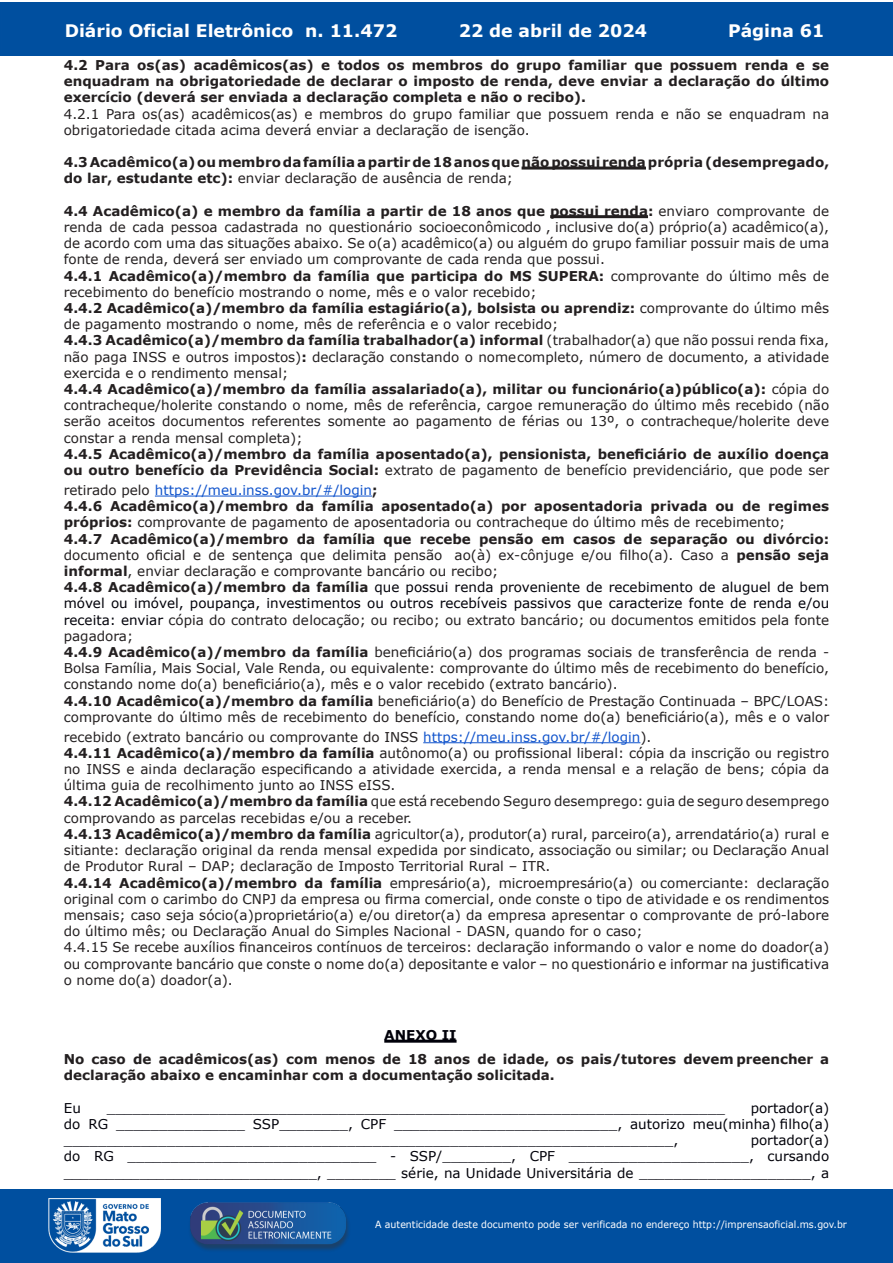
<style>
.page{position:relative;width:893px;height:1263px;background:#fff}
.page>*{position:absolute;margin:0;border:0;box-sizing:border-box;transform-origin:0 0}
.t1{font:700 17.25px "Verdana";color:#fff}
.t2{font:13.5px/16.2px "Verdana";color:#231f20}
.t3{font:700 13.5px/16.2px "Verdana";color:#231f20}
.t4{font:13.5px/16.2px "Verdana";color:#000009;text-align:justify}
.t5{font:700 13.5px "Verdana";color:#000009}
.t6{font:9.9px "Verdana";color:#fff;scale:.95 1}
.s1{font-weight:400}
.s2{font-weight:700}
.s3{color:#1154cc}
.s4{color:#000009}
</style>
<div class="page">
<div style="left:0;top:2px;width:893px;height:53px;background:#004f9f"></div>
<div style="left:1px;top:1189px;width:892px;height:74px;background:#004f9f"></div>
<img style="left:49px;top:1198px;width:111px;height:54px">
<img style="left:185px;top:1201px;width:168px;height:54px">
<hr style="left:522px;top:167px;width:124px;height:3px;background:#231f20">
<hr style="left:550px;top:215px;width:98px;height:3px;background:#231f20">
<hr style="left:155px;top:496px;width:217px;height:1px;background:#1154cc">
<hr style="left:423px;top:742px;width:217px;height:1px;background:#1154cc">
<hr style="left:384px;top:1040px;width:73px;height:3px;background:#000009">
<p class="t1" style="left:65px;top:18px;width:334px">Diário Oficial Eletrônico n. 11.472</p>
<p class="t1" style="left:459px;top:18px;width:190px">22 de abril de 2024</p>
<p class="t1" style="left:728px;top:18px;width:98px">Página 61</p>
<p class="t3" style="left:64px;top:57px;width:767px;text-align:justify">4.2 Para os(as) acadêmicos(as) e todos os membros do grupo familiar que possuem renda e se enquadram na obrigatoriedade de declarar o imposto de renda, deve enviar a declaração do último exercício (deverá ser enviada a declaração completa e não o recibo).</p>
<p class="t2" style="left:64px;top:105px;width:767px">4.2.1 Para os(as) acadêmicos(as) e membros do grupo familiar que possuem renda e não se enquadram na obrigatoriedade citada acima deverá enviar a declaração de isenção.</p>
<p class="t3" style="left:64px;top:154px;width:767px">4.3 Acadêmico(a) ou membro da família a partir de 18 anos que não possui renda própria (desempregado, do lar, estudante etc): <span class="s1">enviar declaração de ausência de renda;</span></p>
<p class="t2" style="left:64px;top:203px;width:767px"><span class="s2">4.4 Acadêmico(a) e membro da família a partir de 18 anos que possui renda:</span> enviar o comprovante de renda de cada pessoa cadastrada no questionário socioeconômico do , inclusive do(a) próprio(a) acadêmico(a), de acordo com uma das situações abaixo. Se o(a) acadêmico(a) ou alguém do grupo familiar possuir mais de uma fonte de renda, deverá ser enviado um comprovante de cada renda que possui.<br><span class="s2">4.4.1 Acadêmico(a)/membro da família que participa do MS SUPERA:</span> comprovante do último mês de recebimento do benefício mostrando o nome, mês e o valor recebido;<br><span class="s2">4.4.2 Acadêmico(a)/membro da família estagiário(a), bolsista ou aprendiz:</span> comprovante do último mês de pagamento mostrando o nome, mês de referência e o valor recebido;<br><span class="s2">4.4.3 Acadêmico(a)/membro da família trabalhador(a) informal</span> (trabalhador(a) que não possui renda fixa, não paga INSS e outros impostos)<span class="s2">:</span> declaração constando o nome completo, número de documento, a atividade exercida e o rendimento mensal;<br><span class="s2">4.4.4 Acadêmico(a)/membro da família assalariado(a), militar ou funcionário(a) público(a):</span> cópia do contracheque/holerite constando o nome, mês de referência, cargo e remuneração do último mês recebido (não serão aceitos documentos referentes somente ao pagamento de férias ou 13º, o contracheque/holerite deve constar a renda mensal completa);</p>
<p class="t3" style="left:64px;top:446px;width:767px">4.4.5 Acadêmico(a)/membro da família aposentado(a), pensionista, beneficiário de auxílio doença ou outro benefício da Previdência Social: <span class="s1">extrato de pagamento de benefício previdenciário, que pode ser</span></p>
<p class="t2" style="left:64px;top:482px;width:767px">retirado pelo <span class="s3">https://meu.inss.gov.br/#/login</span><span class="s2">;<br>4.4.6 Acadêmico(a)/membro da família aposentado(a) por aposentadoria privada ou de regimes próprios:</span> comprovante de pagamento de aposentadoria ou contracheque do último mês de recebimento;<br><span class="s2">4.4.7 Acadêmico(a)/membro da família que recebe pensão em casos de separação ou divórcio: </span>documento oficial e de sentença que delimita pensão ao(à) ex-cônjuge e/ou filho(a). Caso a <span class="s2">pensão seja informal</span>, enviar declaração e comprovante bancário ou recibo;<br><span class="s2">4.4.8 Acadêmico(a)/membro da família</span> <span class="s4">que possui renda proveniente de recebimento de aluguel de bem móvel ou imóvel, poupança, investimentos ou outros recebíveis passivos que caracterize fonte de renda e/ou receita: enviar</span> cópia do contrato de locação; ou recibo; ou extrato bancário; ou documentos emitidos pela fonte pagadora;<br><span class="s2">4.4.9 Acadêmico(a)/membro da família</span> beneficiário(a) dos programas sociais de transferência de renda - Bolsa Família, Mais Social, Vale Renda, ou equivalente: comprovante do último mês de recebimento do benefício, constando nome do(a) beneficiário(a), mês e o valor recebido (extrato bancário).<br><span class="s2">4.4.10 Acadêmico(a)/membro da família</span> beneficiário(a) do Benefício de Prestação Continuada – BPC/LOAS: comprovante do último mês de recebimento do benefício, constando nome do(a) beneficiário(a), mês e o valor</p>
<p class="t2" style="left:64px;top:728px;width:767px">recebido (extrato bancário ou comprovante do INSS <span class="s3">https://meu.inss.gov.br/#/login</span>).<br><span class="s2">4.4.11 Acadêmico(a)/membro da família</span> autônomo(a) ou profissional liberal: cópia da inscrição ou registro no INSS e ainda declaração especificando a atividade exercida, a renda mensal e a relação de bens; cópia da última guia de recolhimento junto ao INSS e ISS.<br><span class="s2">4.4.12 Acadêmico(a)/membro da família</span> que está recebendo Seguro desemprego: guia de seguro desemprego comprovando as parcelas recebidas e/ou a receber.<br><span class="s2">4.4.13 Acadêmico(a)/membro da família</span> agricultor(a), produtor(a) rural, parceiro(a), arrendatário(a) rural e sitiante: declaração original da renda mensal expedida por sindicato, associação ou similar; ou Declaração Anual de Produtor Rural – DAP; declaração de Imposto Territorial Rural – ITR.<br><span class="s2">4.4.14 Acadêmico(a)/membro da família</span> empresário(a), microempresário(a) ou comerciante: declaração original com o carimbo do CNPJ da empresa ou firma comercial, onde conste o tipo de atividade e os rendimentos mensais; caso seja sócio(a) proprietário(a) e/ou diretor(a) da empresa apresentar o comprovante de pró-labore do último mês; ou Declaração Anual do Simples Nacional - DASN, quando for o caso;<br>4.4.15 Se recebe auxílios financeiros contínuos de terceiros: declaração informando o valor e nome do doador(a) ou comprovante bancário que conste o nome do(a) depositante e valor – no questionário e informar na justificativa o nome do(a) doador(a).</p>
<p class="t5" style="left:384px;top:1026px;width:74px">ANEXO II</p>
<p class="t3" style="left:64px;top:1050px;width:767px">No caso de acadêmicos(as) com menos de 18 anos de idade, os pais/tutores devem preencher a declaração abaixo e encaminhar com a documentação solicitada.</p>
<p class="t4" style="left:64px;top:1099px;width:19px">Eu</p>
<p class="t4" style="left:107px;top:1099px;width:620px">________________________________________________________________________</p>
<p class="t4" style="left:64px;top:1099px;width:767px;text-indent:687px">portador(a) do RG _______________ SSP________, CPF __________________________, autorizo meu(minha) filho(a) _______________________________________________________________________,</p>
<p class="t4" style="left:64px;top:1132px;width:767px;text-indent:687px">portador(a) do RG _____________________________ - SSP/________, CPF _____________________, cursando ______________________________, ________ série, na Unidade Universitária de ____________________, a</p>
<p class="t6" style="left:375px;top:1218px;width:498px">A autenticidade deste documento pode ser verificada no endereço http://imprensaoficial.ms.gov.br</p>
</div>
